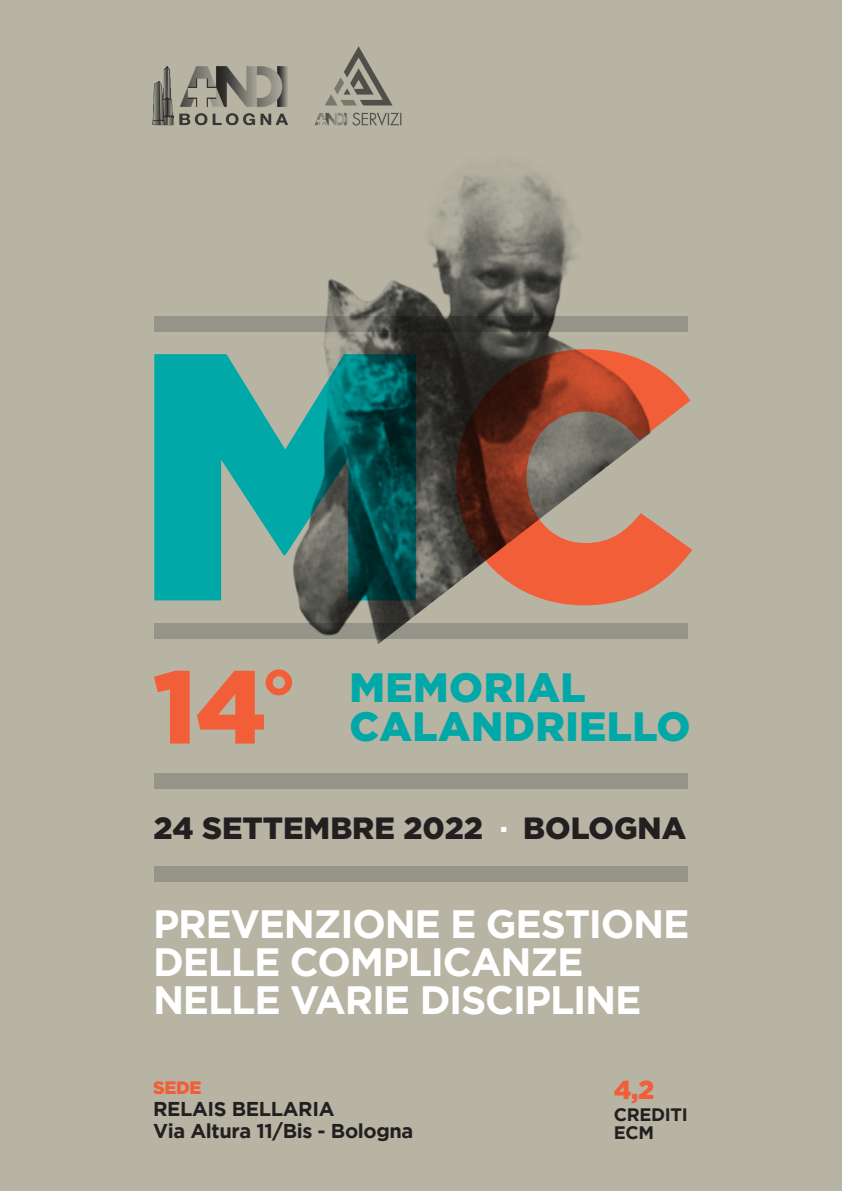
<style>
.page{position:relative;width:842px;height:1191px;background:#b7b4a4}
.page>*{position:absolute;margin:0;border:0;box-sizing:border-box;transform-origin:0 0}
.t1{font:900 351.8px "Gotham";color:#00a9a8}
.t2{font:900 103.2px "Gotham";color:#f15e37}
.t3{font:900 41px "Gotham";letter-spacing:.01em;color:#00a9a8}
.t4{font:700 39.4px "Gotham";letter-spacing:-.03em;color:#fff}
.t5{font:900 30.8px "Gotham";color:#231f20}
.t6{font:900 26px "Gotham";color:#f15e37}
.t7{font:700 20px "Gotham";letter-spacing:-.02em;color:#231f20}
.t8{font:700 18px "Gotham";letter-spacing:-.02em;color:#231f20}
.t9{font:900 18px "Gotham";color:#f15e37}
.s1{color:#f15e37}
</style>
<div class="page">
<img style="left:293px;top:173px;width:358px;height:471px">
<svg style="left:154px;top:623px;width:534px;height:16px;background:#8d8c81"></svg>
<div style="left:154px;top:773px;width:534px;height:16px;background:#959488"></div>
<div style="left:154px;top:866px;width:534px;height:16px;background:#959488"></div>
<svg style="left:154px;top:316px;width:534px;height:16px;background:#706f67"></svg>
<img style="left:152px;top:66px;width:137px;height:60px">
<img style="left:314px;top:46px;width:88px;height:80px">
<p class="t1" style="left:132px;top:272px;width:569px">M<span class="s1">C</span></p>
<p class="t2" style="left:153px;top:647px;width:144px">14<sup>°</sup></p>
<p class="t3" style="left:349px;top:664px;width:238px">MEMORIAL</p>
<p class="t3" style="left:349px;top:703px;width:343px">CALANDRIELLO</p>
<p class="t5" style="left:154px;top:810px;width:534px">24 SETTEMBRE 2022 <sup>.</sup> BOLOGNA</p>
<p class="t4" style="left:153px;top:901px;width:538px">PREVENZIONE E GESTIONE</p>
<p class="t4" style="left:153px;top:939px;width:432px">DELLE COMPLICANZE</p>
<p class="t4" style="left:153px;top:977px;width:490px">NELLE VARIE DISCIPLINE</p>
<p class="t9" style="left:153px;top:1077px;width:50px">SEDE</p>
<p class="t7" style="left:153px;top:1097px;width:183px">RELAIS BELLARIA</p>
<p class="t7" style="left:153px;top:1119px;width:262px">Via Altura 11/Bis - Bologna</p>
<p class="t6" style="left:614px;top:1074px;width:42px">4,2</p>
<p class="t8" style="left:614px;top:1103px;width:76px">CREDITI</p>
<p class="t8" style="left:614px;top:1121px;width:42px">ECM</p>
</div>
